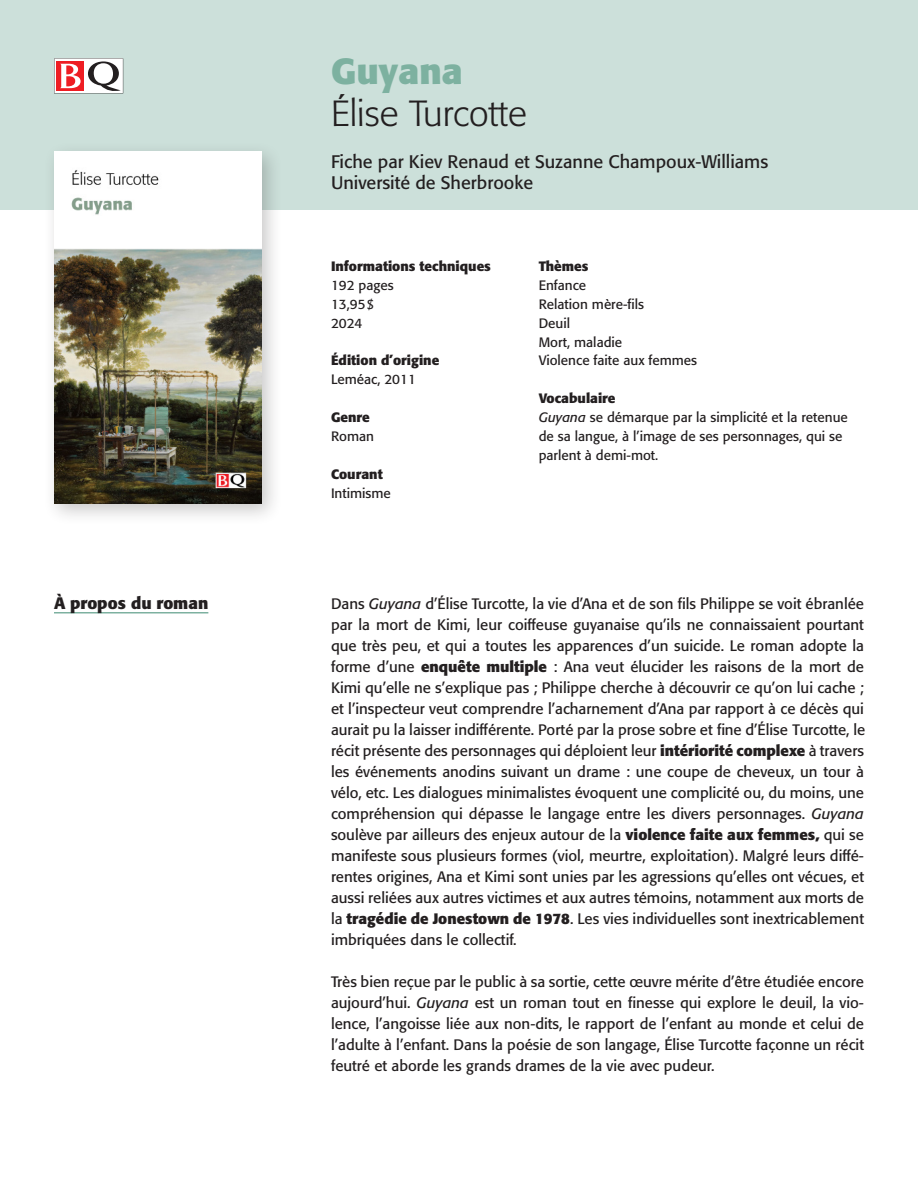
<style>
.page{position:relative;width:918px;height:1188px;background:#fff}
.page>*{position:absolute;margin:0;border:0;box-sizing:border-box;transform-origin:0 0}
.Auteur_page_1{font:300 36px "Formata Pro";color:#231f20}
.Titre_page_1{font:700 36px "Formata Pro";color:#7db1a0}
.Auteur_fiche{font:18px/21px "Formata Pro";color:#231f20}
.Intertitre_Braconnier{font:700 16.5px "Formata Pro";color:#231f20}
.Texte_courant{font:15px/21px "Formata Pro";color:#231f20;text-align:justify}
.Texte_secondaire{font:13.5px/18.9px "Formata Pro";color:#231f20}
.Intertitre{font:700 13.5px "Formata Pro";color:#231f20}
.s1{font-style:italic}
.s2{font-family:"Formata"}
.s3{font-weight:700}
</style>
<div class="page">
<div style="left:0;top:0;width:918px;height:210px;background:#cce0da"></div>
<div style="left:43px;top:141px;width:241px;height:385px;background:#231f20;opacity:.25"></div>
<img style="left:54px;top:152px;width:208px;height:352px">
<svg style="left:54px;top:58px;width:69px;height:35px;background:#d9a7a9"></svg>
<hr style="left:54px;top:612px;width:154px;height:2px;background:#7db1a0">
<p class="Intertitre_Braconnier" style="left:54px;top:592px;width:156px">À propos du roman</p>
<p class="Titre_page_1" style="left:331px;top:48px;width:133px">Guyana</p>
<p class="Auteur_page_1" style="left:331px;top:91px;width:197px">Élise Turcotte</p>
<p class="Auteur_fiche" style="left:331px;top:151px;width:439px">Fiche par Kiev Renaud et Suzanne Champoux-Williams<br>Université de Sherbrooke</p>
<p class="Intertitre" style="left:331px;top:257px;width:162px">Informations techniques</p>
<p class="Texte_secondaire" style="left:331px;top:276px;width:64px">192 pages</p>
<p class="Texte_secondaire" style="left:331px;top:294px;width:44px">13,95$</p>
<p class="Texte_secondaire" style="left:331px;top:313px;width:33px">2024</p>
<p class="Intertitre" style="left:331px;top:352px;width:110px">Édition d’origine</p>
<p class="Texte_secondaire" style="left:331px;top:370px;width:86px">Leméac, 2011</p>
<p class="Intertitre" style="left:331px;top:409px;width:40px">Genre</p>
<p class="Texte_secondaire" style="left:331px;top:427px;width:45px">Roman</p>
<p class="Intertitre" style="left:331px;top:465px;width:53px">Courant</p>
<p class="Texte_secondaire" style="left:331px;top:483px;width:61px">Intimisme</p>
<p class="Intertitre" style="left:539px;top:257px;width:51px">Thèmes</p>
<p class="Texte_secondaire" style="left:539px;top:276px;width:49px">Enfance</p>
<p class="Texte_secondaire" style="left:539px;top:294px;width:107px">Relation mère-fils</p>
<p class="Texte_secondaire" style="left:539px;top:313px;width:33px">Deuil</p>
<p class="Texte_secondaire" style="left:539px;top:332px;width:85px">Mort, maladie</p>
<p class="Texte_secondaire" style="left:539px;top:351px;width:160px">Violence faite aux femmes</p>
<p class="Intertitre" style="left:539px;top:390px;width:78px">Vocabulaire</p>
<p class="Texte_secondaire" style="left:539px;top:408px;width:311px"><span class="s1">Guyana</span> se démarque par la simplicité et la retenue de sa langue, à l’image de ses personnages, qui se parlent à demi-mot.</p>
<p class="Texte_courant" style="left:331px;top:593px;width:536px">Dans <span class="s1">Guyana</span> d’Élise Turcotte, la vie d’Ana et de son fils Philippe se voit ébranlée par la mort de Kimi, leur coiffeuse guyanaise qu’ils ne connaissaient pourtant que très peu, et qui a toutes les apparences d’un suicide. Le roman adopte la forme d’<span class="s2">une</span> <span class="s3">enquête multiple</span> : Ana veut élucider les raisons de la mort de Kimi qu’elle ne s’explique pas ; Philippe cherche à découvrir ce qu’on lui cache ; et l’inspecteur veut comprendre l’acharnement d’Ana par rapport à ce décès qui aurait pu la laisser indifférente. Porté par la prose sobre et fine d’Élise Turcotte, le récit présente des personnages qui déploient leur <span class="s3">intériorité complexe</span> à travers les événements anodins suivant un drame : une coupe de cheveux, un tour à vélo, etc. Les dialogues minimalistes évoquent une complicité ou, du moins, une compréhension qui dépasse le langage entre les divers personnages. <span class="s1">Guyana </span>soulève par ailleurs des enjeux autour de la <span class="s3">violence faite aux femmes,</span> qui se manifeste sous plusieurs formes (viol, meurtre, exploitation). Malgré leurs diffé&shy;rentes origines, Ana et Kimi sont unies par les agressions qu’elles ont vécues, et aussi reliées aux autres victimes et aux autres témoins, notamment aux morts de <span class="s2">la</span> <span class="s3">tragédie de Jonestown de 1978</span>. Les vies individuelles sont inextricablement imbriquées dans le collectif.</p>
<p class="Texte_courant" style="left:331px;top:971px;width:535px">Très bien reçue par le public à sa sortie, cette œuvre mérite d’être étudiée encore aujourd’hui. <span class="s1">Guyana</span> est un roman tout en finesse qui explore le deuil, la vio&shy;lence, l’angoisse liée aux non-dits, le rapport de l’enfant au monde et celui de l’adulte à l’enfant. Dans la poésie de son langage, Élise Turcotte façonne un récit feutré et aborde les grands drames de la vie avec pudeur.</p>
</div>
